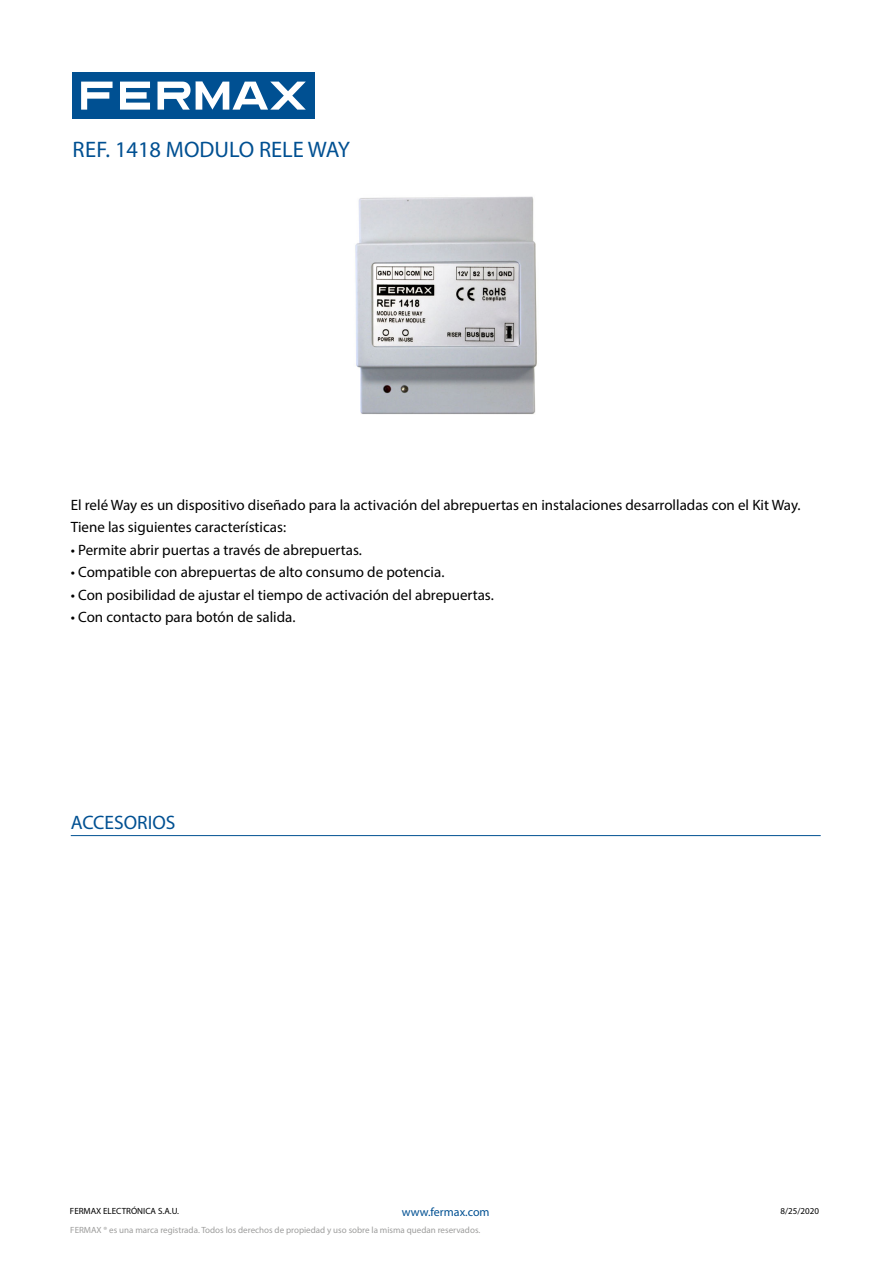
<style>
.page{position:relative;width:893px;height:1263px;background:#fff}
.page>*{position:absolute;margin:0;border:0;box-sizing:border-box;transform-origin:0 0}
.t1{font:22.5px "Myriad Pro";color:#005092}
.t2{font:19.5px "Myriad Pro";color:#005092}
.t3{font:15px/22.5px "Myriad Pro";color:#000}
.t4{font:12px "Myriad Pro";color:#005092}
.t5{font:9px "Myriad Pro";color:#9d9d9c}
.t6{font:9px "Myriad Pro";color:#000}
</style>
<div class="page">
<div style="left:72px;top:72px;width:243px;height:47px;background:#005092"></div>
<svg style="left:81px;top:82px;width:225px;height:28px"></svg>
<img style="left:355px;top:196px;width:182px;height:218px">
<hr style="left:71px;top:835px;width:750px;height:1px;background:#005092">
<h1 class="t1" style="left:73px;top:136px;width:279px">REF. 1418 MODULO RELE WAY</h1>
<p class="t3" style="left:71px;top:493px;width:731px">El relé Way es un dispositivo diseñado para la activación del abrepuertas en instalaciones desarrolladas con el Kit Way.<br>Tiene las siguientes características:</p>
<p class="t3" style="left:71px;top:538px;width:293px">• Permite abrir puertas a través de abrepuertas.</p>
<p class="t3" style="left:71px;top:560px;width:375px">• Compatible con abrepuertas de alto consumo de potencia.</p>
<p class="t3" style="left:71px;top:583px;width:425px">• Con posibilidad de ajustar el tiempo de activación del abrepuertas.</p>
<p class="t3" style="left:71px;top:605px;width:226px">• Con contacto para botón de salida.</p>
<h2 class="t2" style="left:71px;top:810px;width:106px">ACCESORIOS</h2>
<p class="t6" style="left:70px;top:1205px;width:111px">FERMAX ELECTRÓNICA S.A.U.</p>
<p class="t4" style="left:402px;top:1205px;width:89px">www.fermax.com</p>
<p class="t6" style="left:781px;top:1206px;width:40px">8/25/2020</p>
<p class="t5" style="left:70px;top:1224px;width:411px">FERMAX ® es una marca registrada. Todos los derechos de propiedad y uso sobre la misma quedan reservados.</p>
</div>
